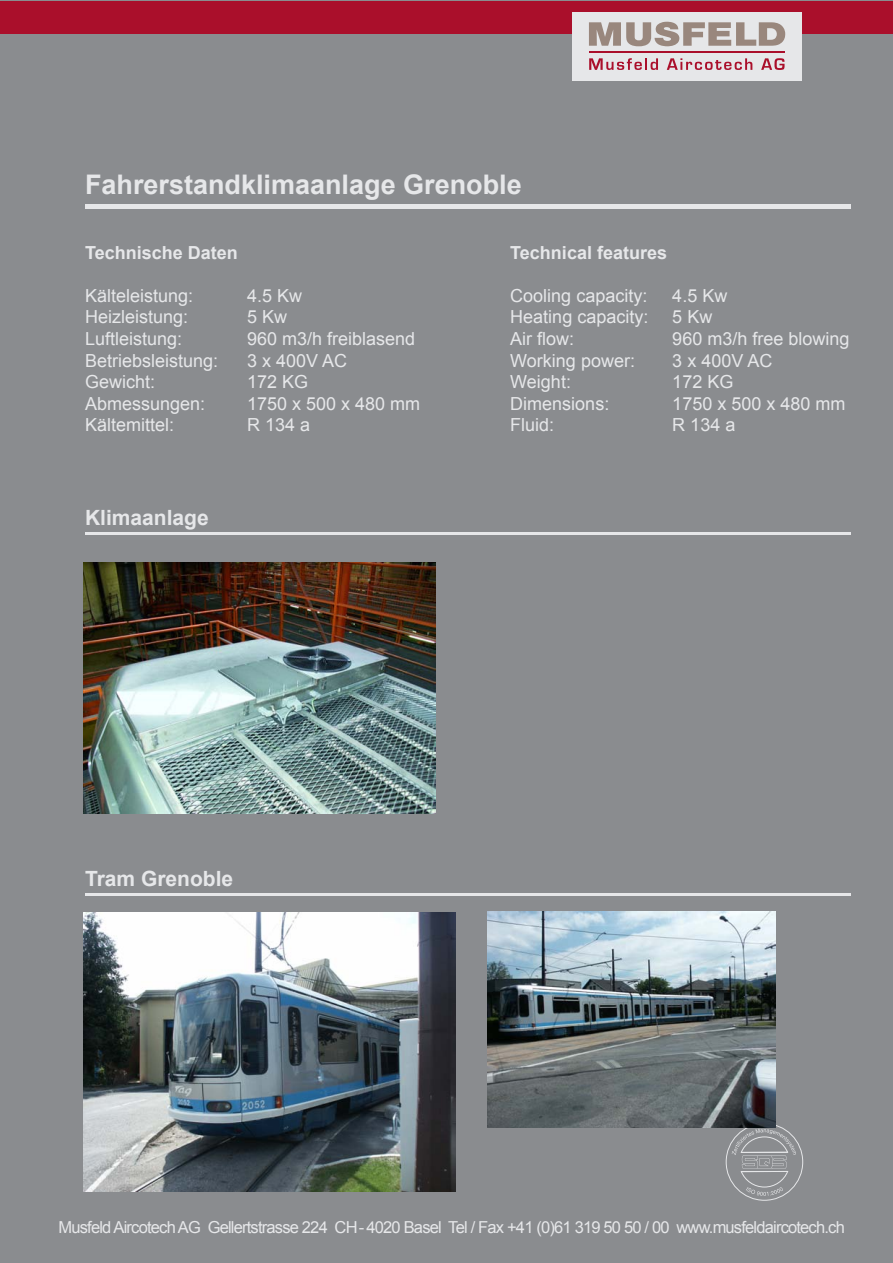
<style>
.page{position:relative;width:893px;height:1263px;background:#fff}
.page>*{position:absolute;margin:0;border:0;box-sizing:border-box;transform-origin:0 0}
.t1{font:700 27px "Arial";color:#e6e7e9}
.t2{font:700 21px "Arial";color:#e6e7e9}
.t3{font:18px "Arial";color:#e6e7e9}
.t4{font:700 18px "Arial";color:#e6e7e9}
.t5{font:16.5px "Arial";letter-spacing:-.05em;color:#e6e7e9}
</style>
<div class="page">
<div style="left:0;top:1px;width:893px;height:1262px;background:#8a8c8f"></div>
<svg style="left:726px;top:1124px;width:77px;height:76px"></svg>
<svg style="left:732px;top:1128px;width:64px;height:68px"></svg>
<hr style="left:85px;top:205px;width:765px;height:4px;background:#e6e7e9">
<hr style="left:85px;top:894px;width:765px;height:2px;background:#e6e7e9">
<hr style="left:85px;top:532px;width:765px;height:2px;background:#e6e7e9">
<img style="left:84px;top:562px;width:351px;height:251px">
<div style="left:0;top:1px;width:893px;height:33px;background:#aa0f2b"></div>
<div style="left:572px;top:12px;width:230px;height:68px;background:#e6e7e9"></div>
<svg style="left:589px;top:22px;width:196px;height:24px"></svg>
<svg style="left:589px;top:58px;width:69px;height:12px"></svg>
<svg style="left:667px;top:58px;width:85px;height:12px"></svg>
<svg style="left:761px;top:58px;width:24px;height:12px"></svg>
<hr style="left:589px;top:51px;width:196px;height:2px;background:#aa0f2b">
<img style="left:84px;top:912px;width:371px;height:279px">
<img style="left:488px;top:912px;width:287px;height:216px">
<h1 class="t1" style="left:85px;top:170px;width:438px">Fahrerstandklimaanlage Grenoble</h1>
<p class="t4" style="left:85px;top:242px;width:154px">Technische Daten</p>
<p class="t3" style="left:85px;top:285px;width:110px">Kälteleistung:</p>
<p class="t3" style="left:247px;top:285px;width:57px">4.5 Kw</p>
<p class="t3" style="left:85px;top:307px;width:105px">Heizleistung:</p>
<p class="t3" style="left:247px;top:307px;width:42px">5 Kw</p>
<p class="t3" style="left:85px;top:329px;width:99px">Luftleistung:</p>
<p class="t3" style="left:247px;top:329px;width:170px">960 m3/h freiblasend</p>
<p class="t3" style="left:85px;top:350px;width:135px">Betriebsleistung:</p>
<p class="t3" style="left:247px;top:350px;width:102px">3 x 400V AC</p>
<p class="t3" style="left:85px;top:372px;width:72px">Gewicht:</p>
<p class="t3" style="left:247px;top:372px;width:63px">172 KG</p>
<p class="t3" style="left:85px;top:393px;width:122px">Abmessungen:</p>
<p class="t3" style="left:247px;top:393px;width:175px">1750 x 500 x 480 mm</p>
<p class="t3" style="left:85px;top:415px;width:91px">Kältemittel:</p>
<p class="t3" style="left:247px;top:415px;width:65px">R 134 a</p>
<p class="t2" style="left:85px;top:506px;width:125px">Klimaanlage</p>
<p class="t4" style="left:510px;top:242px;width:158px">Technical features</p>
<p class="t3" style="left:510px;top:285px;width:139px">Cooling capacity:</p>
<p class="t3" style="left:672px;top:285px;width:57px">4.5 Kw</p>
<p class="t3" style="left:510px;top:307px;width:140px">Heating capacity:</p>
<p class="t3" style="left:672px;top:307px;width:42px">5 Kw</p>
<p class="t3" style="left:510px;top:329px;width:66px">Air flow:</p>
<p class="t3" style="left:672px;top:329px;width:179px">960 m3/h free blowing</p>
<p class="t3" style="left:510px;top:350px;width:126px">Working power:</p>
<p class="t3" style="left:672px;top:350px;width:102px">3 x 400V AC</p>
<p class="t3" style="left:510px;top:372px;width:62px">Weight:</p>
<p class="t3" style="left:672px;top:372px;width:63px">172 KG</p>
<p class="t3" style="left:510px;top:393px;width:101px">Dimensions:</p>
<p class="t3" style="left:672px;top:393px;width:175px">1750 x 500 x 480 mm</p>
<p class="t3" style="left:510px;top:415px;width:46px">Fluid:</p>
<p class="t3" style="left:672px;top:415px;width:65px">R 134 a</p>
<p class="t2" style="left:85px;top:867px;width:150px">Tram Grenoble</p>
<p class="t5" style="left:59px;top:1218px;width:788px">Musfeld Aircotech AG Gellertstrasse 224 CH- 4020 Basel Tel / Fax +41 (0)61 319 50 50 / 00 www.musfeldaircotech.ch</p>
</div>
